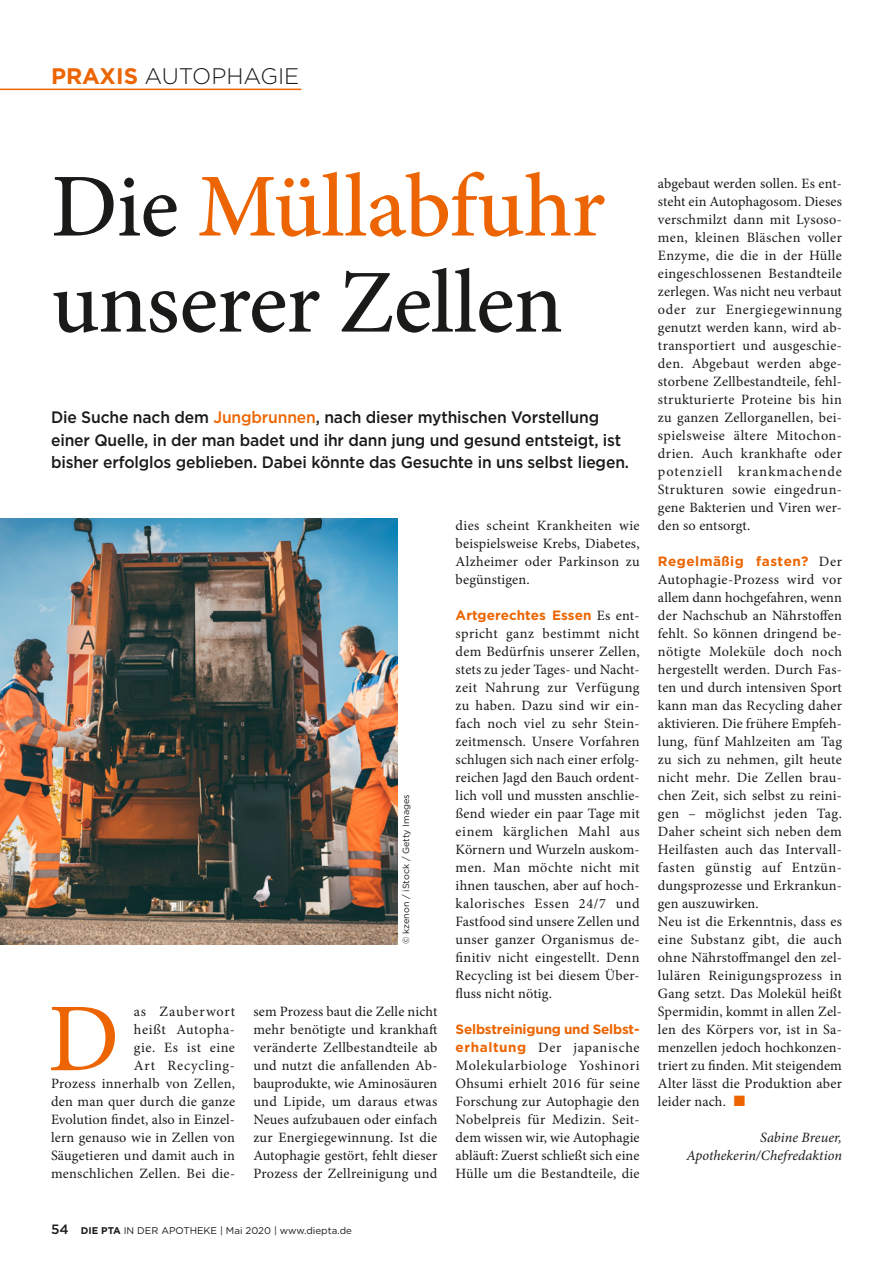
<style>
.page{position:relative;width:893px;height:1263px;background:#fff}
.page>*{position:absolute;margin:0;border:0;box-sizing:border-box;transform-origin:0 0}
.t1{font:97.35px "Minion Pro";color:#ec6502}
.t2{font:500 90px/96px "Minion Pro";letter-spacing:-.01em;color:#1a1a18}
.t3{font:300 22.5px "Gotham";color:#1a1a18}
.t4{font:500 16.5px/22.5px "Gotham";letter-spacing:-.01em;color:#1a1a18;scale:.95 1}
.t5{font:14.25px/18px "Minion Pro";letter-spacing:.015em;color:#1a1a18;text-align:justify}
.t6{font:italic 14.25px/18px "Minion Pro";letter-spacing:.005em;color:#1a1a18;text-align:right}
.t7{font:700 13.5px "Gotham";color:#ec6502}
.t8{font:700 13.5px "Gotham";letter-spacing:.035em;color:#ec6502}
.t9{font:500 13.5px "Gotham";color:#1a1a18}
.t10{font:9.75px "Gotham";color:#1a1a18}
.t11{font:9px "Gotham";color:#1a1a18}
.s1{font-weight:700;color:#ec6502}
.s2{color:#ec6502}
.s3{font-weight:700}
.s4{font-family:"Minion Pro";font-weight:400;font-size:14.25px;color:#1a1a18}
.s5{font-family:"Gotham";font-weight:700;font-size:13.5px;color:#ec6502}
</style>
<div class="page">
<hr style="left:0;top:89px;width:301px;height:1px;background:#ec6502">
<img style="left:0;top:518px;width:398px;height:426px">
<img style="left:250px;top:872px;width:26px;height:36px">
<h3 class="t3" style="left:51px;top:62px;width:250px"><span class="s1">PRAXIS</span> AUTOPHAGIE</h3>
<h2 class="t2" style="left:51px;top:159px;width:556px">Die <span class="s2">Müllabfuhr </span>unserer Zellen</h2>
<p class="t4" style="left:51px;top:406px;width:610px">Die Suche nach dem <span class="s2">Jungbrunnen</span>, nach dieser mythischen Vorstellung einer Quelle, in der man badet und ihr dann jung und gesund entsteigt, ist bisher erfolglos geblieben. Dabei könnte das Gesuchte in uns selbst liegen.</p>
<p class="t11" style="left:400px;top:944px;width:151px;rotate:-90deg">© kzenon / iStock / Getty Images</p>
<p class="t5" style="left:51px;top:1003px;width:186px;text-align:right">as Zauberwort<br>heißt Autopha-<br>gie. Es ist eine<br>Art Recycling-<br>Prozess innerhalb von Zellen, den man quer durch die ganze<br>Evolution findet, also in Einzel&shy;lern genauso wie in Zellen von<br>Säugetieren und damit auch in menschlichen Zellen. Bei die-</p>
<p class="t5" style="left:253px;top:1003px;width:186px">sem Prozess baut die Zelle nicht mehr benötigte und krankhaft veränderte Zellbestandteile ab und nutzt die anfallenden Ab&shy;bauprodukte, wie Aminosäuren und Lipide, um daraus etwas Neues aufzubauen oder einfach zur Energiegewinnung. Ist die Autophagie gestört, fehlt dieser Prozess der Zellreinigung und</p>
<h1 class="t1" style="left:48px;top:974px;width:73px">D</h1>
<p class="t9" style="left:51px;top:1220px;width:19px">54</p>
<p class="t10" style="left:81px;top:1224px;width:273px"><span class="s3">DIE PTA</span> IN DER APOTHEKE | Mai 2020 | www.diepta.de</p>
<p class="t5" style="left:456px;top:517px;width:186px">dies scheint Krankheiten wie beispielsweise Krebs, Diabetes, Alzheimer oder Parkinson zu begünstigen.</p>
<p class="t7" style="left:456px;top:606px;width:185px">Artgerechtes Essen <span class="s4">Es ent-</span></p>
<p class="t5" style="left:456px;top:625px;width:186px">spricht ganz bestimmt nicht dem Bedürfnis unserer Zellen, stets zu jeder Tages- und Nacht&shy;zeit Nahrung zur Verfügung zu haben. Dazu sind wir ein&shy;fach noch viel zu sehr Stein&shy;zeitmensch. Unsere Vorfahren schlugen sich nach einer erfolg&shy;reichen Jagd den Bauch ordent&shy;lich voll und mussten anschlie&shy;ßend wieder ein paar Tage mit einem kärglichen Mahl aus Körnern und Wurzeln auskom&shy;men. Man möchte nicht mit ihnen tauschen, aber auf hoch&shy;kalorisches Essen 24/7 und Fastfood sind unsere Zellen und unser ganzer Organismus de&shy;finitiv nicht eingestellt. Denn Recycling ist bei diesem Über&shy;fluss nicht nötig.</p>
<p class="t7" style="left:456px;top:1020px;width:185px">Selbstreinigung und Selbst-</p>
<p class="t5" style="left:456px;top:1039px;width:186px"><span class="s5">erhaltung</span> Der japanische Molekularbiologe Yoshinori Ohsumi erhielt 2016 für seine Forschung zur Autophagie den Nobelpreis für Medizin. Seit&shy;dem wissen wir, wie Autophagie abläuft: Zuerst schließt sich eine Hülle um die Bestandteile, die</p>
<p class="t5" style="left:658px;top:175px;width:186px">abgebaut werden sollen. Es ent&shy;steht ein Autophagosom. Dieses verschmilzt dann mit Lysoso&shy;men, kleinen Bläschen voller Enzyme, die die in der Hülle eingeschlossenen Bestandteile zerlegen. Was nicht neu verbaut oder zur Energiegewinnung genutzt werden kann, wird ab&shy;transportiert und ausgeschie&shy;den. Abgebaut werden abge&shy;storbene Zellbestandteile, fehl&shy;strukturierte Proteine bis hin zu ganzen Zellorganellen, bei&shy;spielsweise ältere Mitochon&shy;drien. Auch krankhafte oder potenziell krankmachende Strukturen sowie eingedrun&shy;gene Bakterien und Viren wer&shy;den so entsorgt.</p>
<p class="t8" style="left:658px;top:552px;width:186px">Regelmäßig fasten? <span class="s4">Der</span></p>
<p class="t5" style="left:658px;top:571px;width:186px;text-align:left">Autophagie-Prozess wird vor allem dann hochgefahren, wenn der Nachschub an Nährstoffen fehlt. So können dringend be&shy;nötigte Moleküle doch noch hergestellt werden. Durch Fas&shy;ten und durch intensiven Sport kann man das Recycling daher aktivieren. Die frühere Empfeh&shy;lung, fünf Mahlzeiten am Tag zu sich zu nehmen, gilt heute nicht mehr. Die Zellen brau&shy;chen Zeit, sich selbst zu reini&shy;gen – möglichst jeden Tag.<br>Daher scheint sich neben dem<br>Heilfasten auch das Intervall&shy;fasten günstig auf Entzün&shy;dungsprozesse und Erkrankun&shy;gen auszuwirken.<br>Neu ist die Erkenntnis, dass es eine Substanz gibt, die auch ohne Nährstoffmangel den zel&shy;lulären Reinigungsprozess in<br>Gang setzt. Das Molekül heißt<br>Spermidin, kommt in allen Zel&shy;len des Körpers vor, ist in Sa&shy;menzellen jedoch hochkonzen&shy;triert zu finden. Mit steigendem<br>Alter lässt die Produktion aber leider nach. <span class="s2">■</span></p>
<p class="t6" style="left:686px;top:1129px;width:157px">Sabine Breuer,<br>Apothekerin/Chefredaktion</p>
</div>
